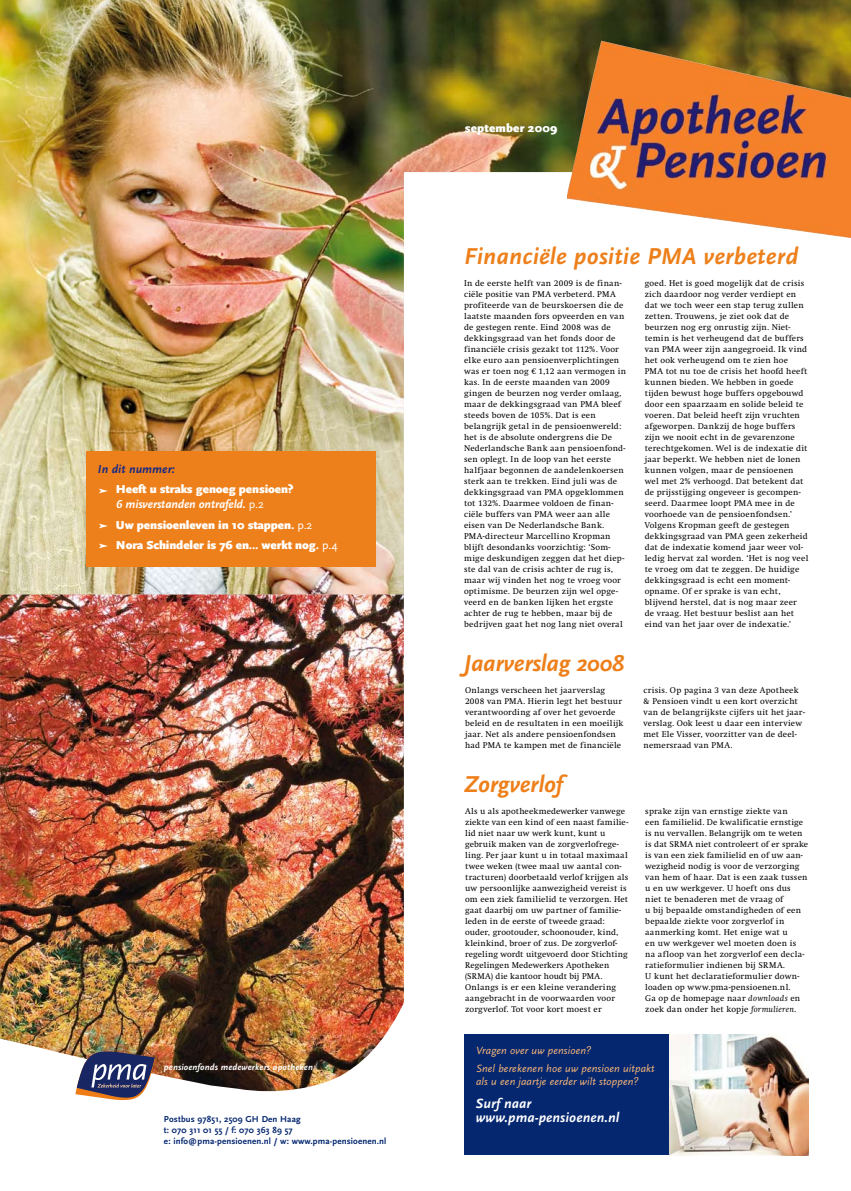
<style>
.page{position:relative;width:851px;height:1191px;background:#fff}
.page>*{position:absolute;margin:0;border:0;box-sizing:border-box;transform-origin:0 0}
.t1{font:italic 700 24px "Scala Sans";letter-spacing:.01em;color:#ee801b}
.t2{font:italic 700 24px "Scala Sans";letter-spacing:-.01em;color:#ee801b}
.t3{font:italic 700 14px/14px "Scala Sans";letter-spacing:.01em;color:#fff}
.t4{font:900 12px/15.3px "Scala Sans";letter-spacing:-.01em;color:#fff}
.t5{font:900 12px "Scala Sans";letter-spacing:.01em;color:#fff}
.t6{font:italic 700 12px "Scala Sans";letter-spacing:.01em;color:#172983}
.t7{font:italic 11px/18.5px "Scala Sans";letter-spacing:.01em;color:#f7b577}
.t8{font:700 9px/11px "Scala Sans";letter-spacing:.015em;color:#042770}
.t9{font:italic 700 9px "Scala Sans";letter-spacing:.015em;color:#fff}
.t10{font:8.8px/11px "Swift EF";letter-spacing:.02em;color:#000}
.s1{font-weight:700;font-style:italic}
.s2{font-weight:400}
.s3{font-style:italic}
</style>
<div class="page">
<img style="left:0;top:594px;width:404px;height:498px">
<img style="left:0;top:0;width:850px;height:594px">
<img style="left:567px;top:41px;width:283px;height:197px">
<img style="left:75px;top:1050px;width:80px;height:51px">
<div style="left:86px;top:451px;width:290px;height:116px;background:#ee801b"></div>
<div style="left:464px;top:1034px;width:205px;height:121px;background:#042770"></div>
<img style="left:669px;top:1034px;width:139px;height:121px">
<h3 class="t6" style="left:98px;top:463px;width:78px">In dit nummer:</h3>
<h3 class="t4" style="left:116px;top:482px;width:179px">Heeft u straks genoeg pensioen?<br><span class="s1">6 misverstanden ontrafeld.</span> <span class="s2">p.2</span></h3>
<h3 class="t4" style="left:116px;top:516px;width:223px;line-height:20px">Uw pensioenleven in 10 stappen. <span class="s2">p.2<br></span>Nora Schindeler is 76 en... werkt nog. <span class="s2">p.4</span></h3>
<p class="t9" style="left:164px;top:1061px;width:150px">pensioenfonds medewerkers apotheken</p>
<p class="t8" style="left:164px;top:1114px;width:224px">Postbus 97851, 2509 GH Den Haag<br>t: 070 311 01 55 / f: 070 363 89 57<br>e: info@pma-pensioenen.nl / w: www.pma-pensioenen.nl</p>
<h3 class="t5" style="left:465px;top:122px;width:94px">september 2009</h3>
<h1 class="t1" style="left:464px;top:243px;width:335px">Financiële positie PMA verbeterd</h1>
<p class="t10" style="left:464px;top:278px;width:163px">In de eerste helft van 2009 is de finan&shy;ciële positie van PMA verbeterd. PMA profiteerde van de beurskoersen die de laatste maanden fors opveerden en van de gestegen rente. Eind 2008 was de dekkingsgraad van het fonds door de financiële crisis gezakt tot 112%. Voor elke euro aan pensioenverplichtingen was er toen nog € 1,12 aan vermogen in kas. In de eerste maanden van 2009 gingen de beurzen nog verder omlaag, maar de dekkingsgraad van PMA bleef steeds boven de 105%. Dat is een belangrijk getal in de pensioenwereld: het is de absolute ondergrens die De Nederlandsche Bank aan pensioenfond&shy;sen oplegt. In de loop van het eerste halfjaar begonnen de aandelenkoersen sterk aan te trekken. Eind juli was de dekkingsgraad van PMA opgeklommen tot 132%. Daarmee voldoen de finan&shy;ciële buffers van PMA weer aan alle eisen van De Nederlandsche Bank.<br>PMA-directeur Marcellino Kropman blijft desondanks voorzichtig: ‘Som&shy;mige deskundigen zeggen dat het diep&shy;ste dal van de crisis achter de rug is, maar wij vinden het nog te vroeg voor optimisme. De beurzen zijn wel opge&shy;veerd en de banken lijken het ergste achter de rug te hebben, maar bij de bedrijven gaat het nog lang niet overal</p>
<p class="t10" style="left:644px;top:278px;width:165px">goed. Het is goed mogelijk dat de crisis zich daardoor nog verder verdiept en dat we toch weer een stap terug zullen zetten. Trouwens, je ziet ook dat de beurzen nog erg onrustig zijn. Niet&shy;temin is het verheugend dat de buffers van PMA weer zijn aangegroeid. Ik vind het ook verheugend om te zien hoe PMA tot nu toe de crisis het hoofd heeft kunnen bieden. We hebben in goede tijden bewust hoge buffers opgebouwd door een spaarzaam en solide beleid te voeren. Dat beleid heeft zijn vruchten afgeworpen. Dankzij de hoge buffers zijn we nooit echt in de gevarenzone terechtgekomen. Wel is de indexatie dit jaar beperkt. We hebben niet de lonen kunnen volgen, maar de pensioenen wel met 2% verhoogd. Dat betekent dat de prijsstijging ongeveer is gecompen&shy;seerd. Daarmee loopt PMA mee in de voorhoede van de pensioenfondsen.’ Volgens Kropman geeft de gestegen dekkingsgraad van PMA geen zekerheid dat de indexatie komend jaar weer vol&shy;ledig hervat zal worden. ‘Het is nog veel te vroeg om dat te zeggen. De huidige dekkingsgraad is echt een moment&shy;opname. Of er sprake is van echt, blijvend herstel, dat is nog maar zeer<br>de vraag. Het bestuur beslist aan het eind van het jaar over de indexatie.’</p>
<h1 class="t2" style="left:464px;top:650px;width:161px">Jaarverslag 2008</h1>
<p class="t10" style="left:465px;top:685px;width:160px">Onlangs verscheen het jaarverslag 2008 van PMA. Hierin legt het bestuur verantwoording af over het gevoerde beleid en de resultaten in een moeilijk jaar. Net als andere pensioenfondsen had PMA te kampen met de financiële</p>
<p class="t10" style="left:643px;top:685px;width:163px">crisis. Op pagina 3 van deze Apotheek &amp; Pensioen vindt u een kort overzicht van de belangrijkste cijfers uit het jaar&shy;verslag. Ook leest u daar een interview met Ele Visser, voorzitter van de deel&shy;nemersraad van PMA.</p>
<h1 class="t2" style="left:464px;top:771px;width:100px">Zorgverlof</h1>
<p class="t10" style="left:465px;top:806px;width:165px">Als u als apotheekmedewerker vanwege ziekte van een kind of een naast familie&shy;lid niet naar uw werk kunt, kunt u gebruik maken van de zorgverlofrege&shy;ling. Per jaar kunt u in totaal maximaal twee weken (twee maal uw aantal con&shy;tracturen) doorbetaald verlof krijgen als uw persoonlijke aanwezigheid vereist is om een ziek familielid te verzorgen. Het gaat daarbij om uw partner of familie&shy;leden in de eerste of tweede graad: ouder, grootouder, schoonouder, kind, kleinkind, broer of zus. De zorgverlof&shy;regeling wordt uitgevoerd door Stichting Regelingen Medewerkers Apotheken (SRMA) die kantoor houdt bij PMA.<br>Onlangs is er een kleine verandering aangebracht in de voorwaarden voor zorgverlof. Tot voor kort moest er</p>
<p class="t10" style="left:645px;top:806px;width:164px">sprake zijn van ernstige ziekte van<br>een familielid. De kwalificatie ernstige is nu vervallen. Belangrijk om te weten is dat SRMA niet controleert of er sprake is van een ziek familielid en of uw aan&shy;wezigheid nodig is voor de verzorging van hem of haar. Dat is een zaak tussen u en uw werkgever. U hoeft ons dus niet te benaderen met de vraag of<br>u bij bepaalde omstandigheden of een bepaalde ziekte voor zorgverlof in aanmerking komt. Het enige wat u<br>en uw werkgever wel moeten doen is na afloop van het zorgverlof een decla&shy;ratieformulier indienen bij SRMA.<br>U kunt het declaratieformulier down&shy;loaden op www.pma-pensioenen.nl.<br>Ga op de homepage naar <span class="s3">downloads</span> en zoek dan onder het kopje <span class="s3">formulieren</span>.</p>
<p class="t7" style="left:476px;top:1041px;width:180px">Vragen over uw pensioen?<br>Snel berekenen hoe uw pensioen uitpakt</p>
<p class="t7" style="left:476px;top:1072px;width:164px">als u een jaartje eerder wilt stoppen?</p>
<h2 class="t3" style="left:476px;top:1096px;width:145px">Surf naar www.pma-pensioenen.nl</h2>
</div>
